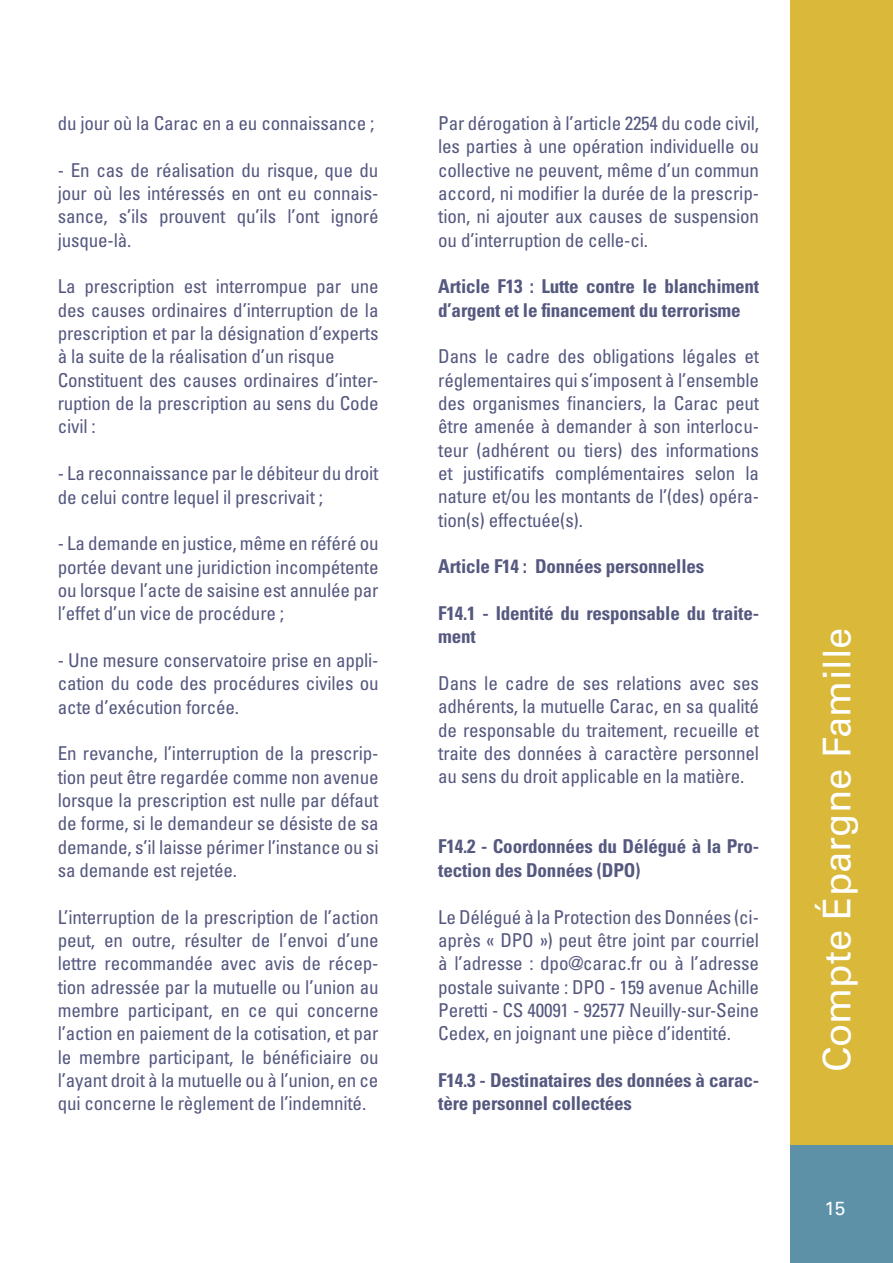
<style>
.page{position:relative;width:893px;height:1263px;background:#fff}
.page>*{position:absolute;margin:0;border:0;box-sizing:border-box;transform-origin:0 0}
.t1{font:38.25px "Univers LT Std";color:#fff}
.t2{font:condensed 19.05px/23.4px "Univers LT Std";letter-spacing:-.01em;color:#55587f;text-align:justify}
.t3{font:700 condensed 19.05px/23.4px "Univers LT Std";letter-spacing:-.01em;color:#55587f}
.t4{font:19.05px "Univers LT Std";color:#fff}
</style>
<div class="page">
<div style="left:791px;top:1144px;width:102px;height:119px;background:#5d91a7"></div>
<div style="left:791px;top:0;width:102px;height:1144px;background:#d9b83a"></div>
<p class="t2" style="left:58px;top:111px;width:318px">du jour où la Carac en a eu connaissance ;</p>
<p class="t2" style="left:58px;top:158px;width:322px">- En cas de réalisation du risque, que du jour où les intéressés en ont eu connais&shy;sance, s’ils prouvent qu’ils l’ont ignoré jusque-là.</p>
<p class="t2" style="left:58px;top:275px;width:322px;text-align:left">La prescription est interrompue par une des causes ordinaires d’interruption de la prescription et par la désignation d’experts à la suite de la réalisation d’un risque Constituent des causes ordinaires d’inter&shy;ruption de la prescription au sens du Code civil :</p>
<p class="t2" style="left:58px;top:461px;width:322px">- La reconnaissance par le débiteur du droit de celui contre lequel il prescrivait ;</p>
<p class="t2" style="left:58px;top:531px;width:322px">- La demande en justice, même en référé ou portée devant une juridiction incompétente ou lorsque l’acte de saisine est annulée par l’effet d’un vice de procédure ;</p>
<p class="t2" style="left:58px;top:648px;width:322px">- Une mesure conservatoire prise en appli&shy;cation du code des procédures civiles ou acte d’exécution forcée.</p>
<p class="t2" style="left:58px;top:741px;width:322px">En revanche, l’interruption de la prescrip&shy;tion peut être regardée comme non avenue lorsque la prescription est nulle par défaut de forme, si le demandeur se désiste de sa demande, s’il laisse périmer l’instance ou si sa demande est rejetée.</p>
<p class="t2" style="left:58px;top:905px;width:322px">L’interruption de la prescription de l’action peut, en outre, résulter de l’envoi d’une lettre recommandée avec avis de récep&shy;tion adressée par la mutuelle ou l’union au membre participant, en ce qui concerne l’action en paiement de la cotisation, et par le membre participant, le bénéficiaire ou l’ayant droit à la mutuelle ou à l’union, en ce qui concerne le règlement de l’indemnité.</p>
<p class="t2" style="left:438px;top:111px;width:322px">Par dérogation à l’article 2254 du code civil, les parties à une opération individuelle ou collective ne peuvent, même d’un commun accord, ni modifier la durée de la prescrip&shy;tion, ni ajouter aux causes de suspension ou d’interruption de celle-ci.</p>
<p class="t3" style="left:438px;top:275px;width:322px">Article F13 : Lutte contre le blanchiment d’argent et le financement du terrorisme</p>
<p class="t2" style="left:438px;top:344px;width:322px">Dans le cadre des obligations légales et réglementaires qui s’imposent à l’ensemble des organismes financiers, la Carac peut être amenée à demander à son interlocu&shy;teur (adhérent ou tiers) des informations et justificatifs complémentaires selon la nature et/ou les montants de l’(des) opéra&shy;tion(s) effectuée(s).</p>
<p class="t3" style="left:438px;top:555px;width:268px">Article F14 : Données personnelles</p>
<p class="t3" style="left:438px;top:601px;width:322px">F14.1 - Identité du responsable du traite&shy;ment</p>
<p class="t2" style="left:438px;top:671px;width:322px">Dans le cadre de ses relations avec ses adhérents, la mutuelle Carac, en sa qualité de responsable du traitement, recueille et traite des données à caractère personnel au sens du droit applicable en la matière.</p>
<p class="t3" style="left:438px;top:835px;width:322px">F14.2 - Coordonnées du Délégué à la Pro&shy;tection des Données (DPO)</p>
<p class="t2" style="left:438px;top:905px;width:322px">Le Délégué à la Protection des Données (ci&shy;après « DPO ») peut être joint par courriel à l’adresse : dpo@carac.fr ou à l’adresse postale suivante : DPO - 159 avenue Achille Peretti - CS 40091 - 92577 Neuilly-sur-Seine Cedex, en joignant une pièce d’identité.</p>
<p class="t3" style="left:438px;top:1068px;width:322px">F14.3 - Destinataires des données à carac&shy;tère personnel collectées</p>
<p class="t1" style="left:814px;top:1072px;width:446px;rotate:-90deg">Compte Épargne Famille</p>
<p class="t4" style="left:824px;top:1197px;width:22px">15</p>
</div>
